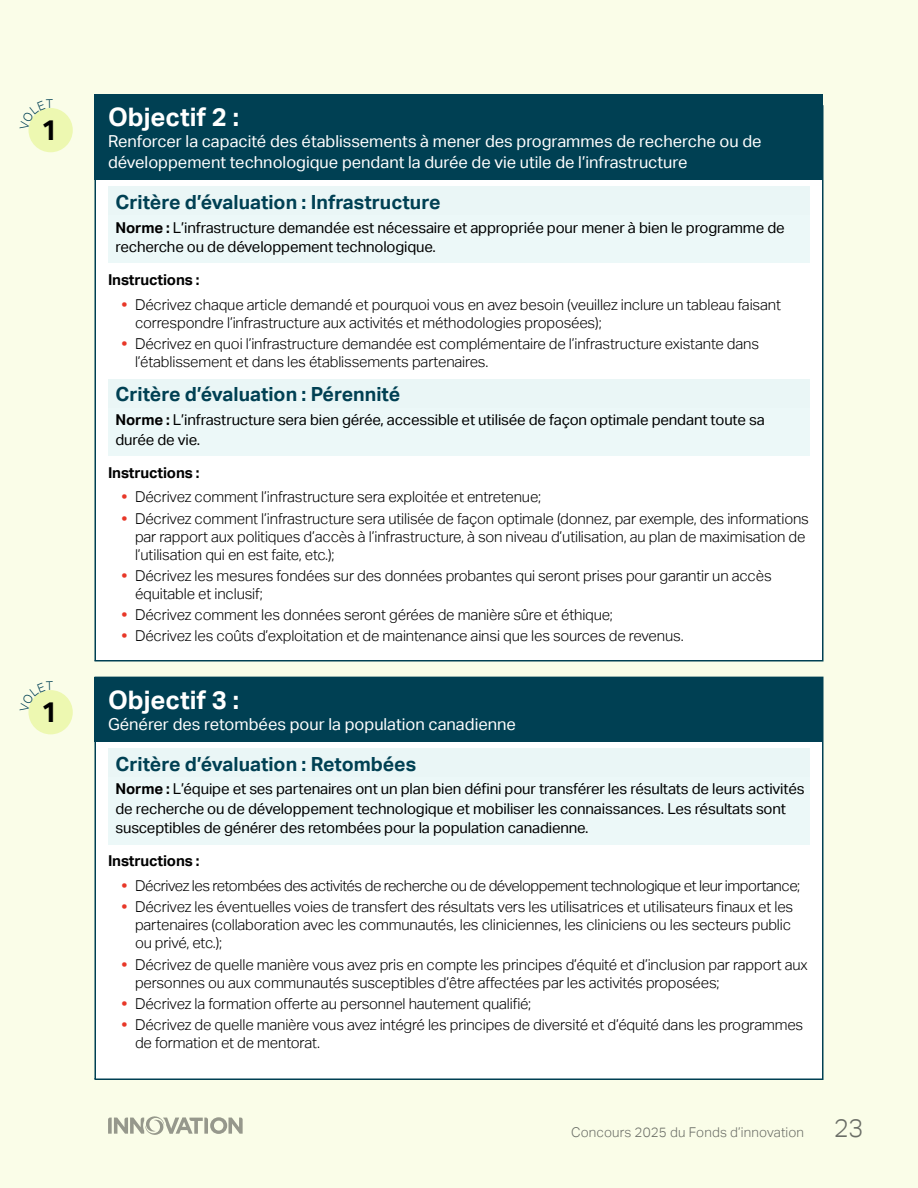
<style>
.page{position:relative;width:918px;height:1188px;background:#fafde8}
.page>*{position:absolute;margin:0;border:0;box-sizing:border-box;transform-origin:0 0}
.Body{font:700 28.5px "Aktiv Grotesk";color:#000}
.Objective_Text{font:700 25.5px "Aktiv Grotesk";color:#fff}
.Assessment_Criterion{font:700 19.5px "Aktiv Grotesk";color:#004053}
.Objective_Text-2{font:16.5px/21px "Aktiv Grotesk";color:#fff}
.t1{font:300 15px/18px "Aktiv Grotesk";letter-spacing:-.01em;color:#000}
.Assessment_Criterion_text{font:15px/19.5px "Aktiv Grotesk";letter-spacing:-.01em;color:#000}
.t2{font:300 15px "Aktiv Grotesk";letter-spacing:-.03em;color:#000}
.Body-2{font:700 15px "Aktiv Grotesk";letter-spacing:-.01em;color:#000}
.t3{font:300 13.5px "Aktiv Grotesk";letter-spacing:.01em;color:#6d6e71}
.s1{font-weight:700}
.s2{font-weight:700;color:#e83728}
.s3{font-size:25.5px}
</style>
<div class="page">
<div style="left:94px;top:180px;width:730px;height:482px;background:#fff"></div>
<div style="left:94px;top:676px;width:730px;height:404px;background:#fff"></div>
<div style="left:28px;top:108px;width:45px;height:44px;background:#edf8b1;border-radius:50%"></div>
<div style="left:28px;top:690px;width:45px;height:44px;background:#edf8b1;border-radius:50%"></div>
<div style="left:94px;top:94px;width:730px;height:86px;background:#004053"></div>
<div style="left:108px;top:186px;width:702px;height:37px;background:#eaf6f6"></div>
<div style="left:108px;top:215px;width:702px;height:48px;background:#ecf8f8"></div>
<div style="left:108px;top:379px;width:702px;height:36px;background:#eaf6f6"></div>
<div style="left:108px;top:408px;width:702px;height:48px;background:#ecf8f8"></div>
<div style="left:94px;top:677px;width:730px;height:64px;background:#004053"></div>
<div style="left:108px;top:748px;width:702px;height:37px;background:#eaf6f6"></div>
<div style="left:108px;top:777px;width:702px;height:67px;background:#ecf8f8"></div>
<svg style="left:108px;top:1116px;width:135px;height:19px"></svg>
<svg style="left:28px;top:108px;width:20px;height:22px"></svg>
<svg style="left:28px;top:690px;width:21px;height:22px"></svg>
<p class="Body" style="left:41px;top:114px;width:18px">1</p>
<p class="Body" style="left:41px;top:696px;width:18px">1</p>
<p class="Objective_Text" style="left:108px;top:102px;width:132px">Objectif 2 :</p>
<p class="Objective_Text-2" style="left:108px;top:131px;width:655px">Renforcer la capacité des établissements à mener des programmes de recherche ou de développement technologique pendant la durée de vie utile de l’infrastructure</p>
<p class="Assessment_Criterion" style="left:116px;top:191px;width:327px">Critère d’évaluation : Infrastructure</p>
<p class="Assessment_Criterion_text" style="left:116px;top:218px;width:671px"><span class="s1">Norme :</span> L’infrastructure demandée est nécessaire et appropriée pour mener à bien le programme de recherche ou de développement technologique.</p>
<p class="Body-2" style="left:108px;top:271px;width:93px">Instructions :</p>
<p class="t1" style="left:135px;top:296px;width:648px;text-indent:-14px"><span class="s2">•</span> Décrivez chaque article demandé et pourquoi vous en avez besoin (veuillez inclure un tableau faisant correspondre l’infrastructure aux activités et méthodologies proposées);</p>
<p class="t1" style="left:135px;top:335px;width:626px;text-indent:-14px"><span class="s2">•</span> Décrivez en quoi l’infrastructure demandée est complémentaire de l’infrastructure existante dans l’établissement et dans les établissements partenaires.</p>
<p class="Assessment_Criterion" style="left:116px;top:383px;width:286px">Critère d’évaluation : Pérennité</p>
<p class="Assessment_Criterion_text" style="left:116px;top:410px;width:651px"><span class="s1">Norme :</span> L’infrastructure sera bien gérée, accessible et utilisée de façon optimale pendant toute sa durée de vie.</p>
<p class="Body-2" style="left:108px;top:464px;width:93px">Instructions :</p>
<p class="t1" style="left:122px;top:488px;width:421px"><span class="s2">•</span> Décrivez comment l’infrastructure sera exploitée et entretenue;</p>
<p class="t1" style="left:135px;top:509px;width:676px;text-indent:-14px"><span class="s2">•</span> Décrivez comment l’infrastructure sera utilisée de façon optimale (donnez, par exemple, des informations par rapport aux politiques d’accès à l’infrastructure, à son niveau d’utilisation, au plan de maximisation de l’utilisation qui en est faite, etc.);</p>
<p class="t1" style="left:135px;top:567px;width:638px;text-indent:-14px"><span class="s2">•</span> Décrivez les mesures fondées sur des données probantes qui seront prises pour garantir un accès équitable et inclusif;</p>
<p class="t1" style="left:122px;top:606px;width:493px"><span class="s2">•</span> Décrivez comment les données seront gérées de manière sûre et éthique;</p>
<p class="t1" style="left:122px;top:627px;width:564px"><span class="s2">•</span> Décrivez les coûts d’exploitation et de maintenance ainsi que les sources de revenus.</p>
<p class="Objective_Text" style="left:108px;top:685px;width:132px">Objectif 3 :</p>
<p class="Objective_Text-2" style="left:108px;top:714px;width:410px">Générer des retombées pour la population canadienne</p>
<p class="Assessment_Criterion" style="left:116px;top:752px;width:302px">Critère d’évaluation : Retombées</p>
<p class="Assessment_Criterion_text" style="left:116px;top:779px;width:691px"><span class="s1">Norme :</span> L’équipe et ses partenaires ont un plan bien défini pour transférer les résultats de leurs activités de recherche ou de développement technologique et mobiliser les connaissances. Les résultats sont susceptibles de générer des retombées pour la population canadienne.</p>
<p class="Body-2" style="left:108px;top:852px;width:93px">Instructions :</p>
<p class="t2" style="left:122px;top:877px;width:680px"><span class="s2">•</span> Décrivez les retombées des activités de recherche ou de développement technologique et leur importance;</p>
<p class="t1" style="left:135px;top:898px;width:660px;text-indent:-14px"><span class="s2">•</span> Décrivez les éventuelles voies de transfert des résultats vers les utilisatrices et utilisateurs finaux et les partenaires (collaboration avec les communautés, les cliniciennes, les cliniciens ou les secteurs public ou privé, etc.);</p>
<p class="t1" style="left:135px;top:955px;width:674px;text-indent:-14px"><span class="s2">•</span> Décrivez de quelle manière vous avez pris en compte les principes d’équité et d’inclusion par rapport aux personnes ou aux communautés susceptibles d’être affectées par les activités proposées;</p>
<p class="t1" style="left:122px;top:995px;width:411px"><span class="s2">•</span> Décrivez la formation offerte au personnel hautement qualifié;</p>
<p class="t1" style="left:135px;top:1016px;width:670px;text-indent:-14px"><span class="s2">•</span> Décrivez de quelle manière vous avez intégré les principes de diversité et d’équité dans les programmes de formation et de mentorat.</p>
<p class="t3" style="left:571px;top:1125px;width:294px">Concours 2025 du Fonds d’innovation <span class="s3">23</span></p>
</div>
